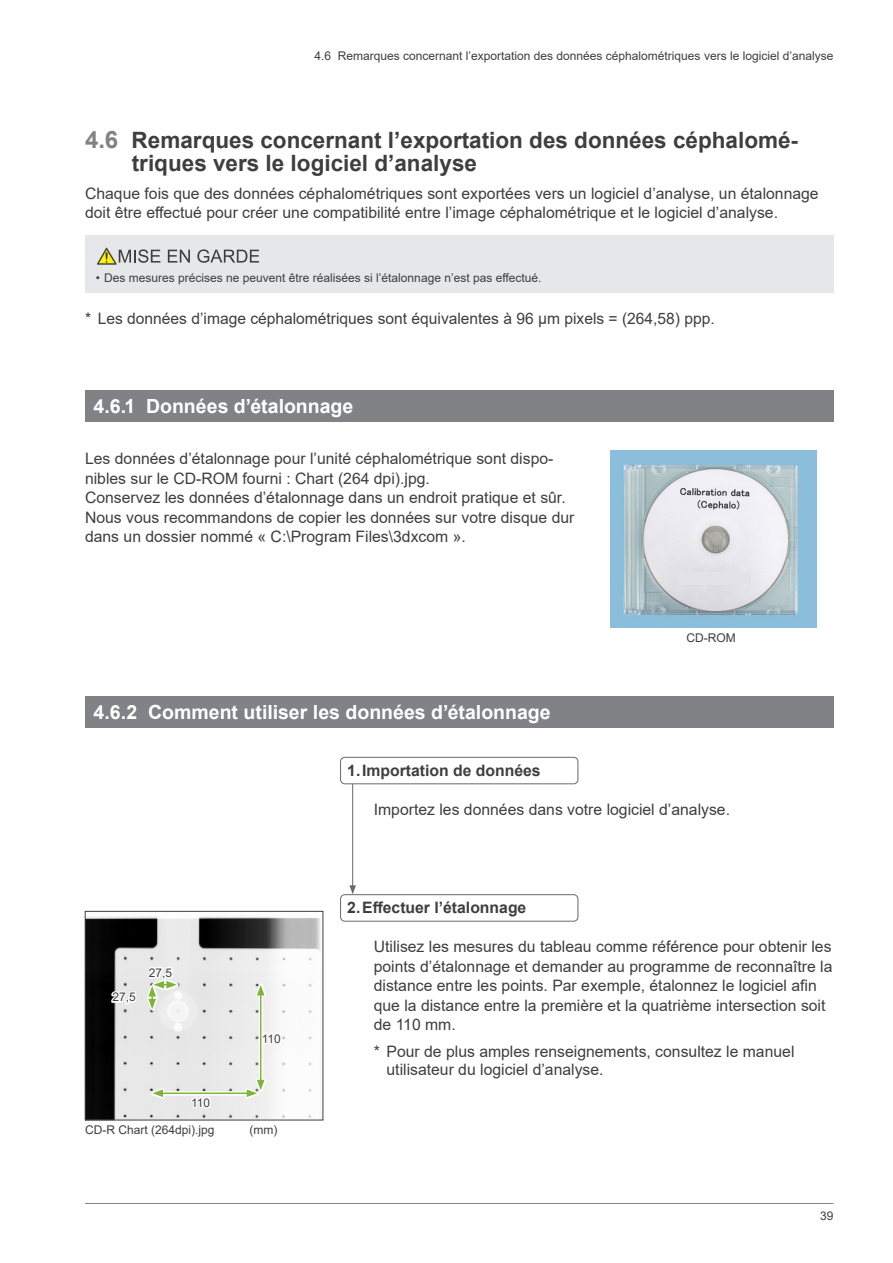
<style>
.page{position:relative;width:893px;height:1263px;background:#fff}
.page>*{position:absolute;margin:0;border:0;box-sizing:border-box;transform-origin:0 0}
.t1{font:700 22.5px/22.5px "Arial";color:#3e3e3f}
.t2{font:700 19.5px "Arial";color:#fff}
.t3{font:15.75px/19.5px "Arial";color:#3e3e3f}
.t4{font:700 15.75px "Arial";color:#3e3e3f}
.t5{font:12px "Arial";color:#3e3e3f}
.s1{font-size:24px;color:#808285}
</style>
<div class="page">
<hr style="left:85px;top:1203px;width:748px;height:1px;background:#808285">
<img style="left:611px;top:451px;width:205px;height:177px">
<div style="left:678px;top:573px;width:73px;height:12px;background:#e3e2e8"></div>
<img style="left:87px;top:916px;width:234px;height:202px">
<div style="left:85px;top:911px;width:238px;height:209px;border:1px solid #3e3e3f"></div>
<div style="left:191px;top:1096px;width:20px;height:12px;background:#fff"></div>
<svg style="left:151px;top:1088px;width:108px;height:10px"></svg>
<hr style="left:161px;top:1092px;width:88px;height:2px;background:#7fb438">
<svg style="left:152px;top:1089px;width:11px;height:8px"></svg>
<svg style="left:255px;top:983px;width:11px;height:109px"></svg>
<hr style="left:260px;top:993px;width:1px;height:89px;background:#7fb438">
<svg style="left:247px;top:1080px;width:18px;height:17px"></svg>
<svg style="left:257px;top:985px;width:8px;height:10px"></svg>
<svg style="left:147px;top:985px;width:10px;height:26px"></svg>
<svg style="left:111px;top:991px;width:26px;height:13px"></svg>
<svg style="left:148px;top:967px;width:25px;height:13px"></svg>
<svg style="left:152px;top:979px;width:26px;height:11px"></svg>
<svg style="left:148px;top:981px;width:29px;height:28px"></svg>
<div style="left:262px;top:1032px;width:20px;height:12px;background:#fff"></div>
<div style="left:85px;top:235px;width:748px;height:58px;background:#e6e7e9"></div>
<svg style="left:97px;top:248px;width:63px;height:17px"></svg>
<svg style="left:168px;top:250px;width:22px;height:13px"></svg>
<svg style="left:197px;top:249px;width:62px;height:14px"></svg>
<hr style="left:352px;top:783px;width:1px;height:105px;background:#69696c">
<svg style="left:349px;top:885px;width:7px;height:9px"></svg>
<div style="left:85px;top:390px;width:748px;height:31px;background:#808285"></div>
<div style="left:85px;top:392px;width:748px;height:30px;background:#808285"></div>
<div style="left:85px;top:696px;width:748px;height:32px;background:#808285"></div>
<div style="left:340px;top:757px;width:238px;height:27px;border:1px solid #69696c;border-radius:4px"></div>
<div style="left:340px;top:894px;width:238px;height:27px;border:1px solid #69696c;border-radius:4px"></div>
<p class="t5" style="left:314px;top:47px;width:520px">4.6 Remarques concernant l’exportation des données céphalométriques vers le logiciel d’analyse</p>
<h1 class="t1" style="left:132px;top:129px;width:668px;text-indent:-47px"><span class="s1">4.6</span> Remarques concernant l’exportation des données céphalomé&shy;triques vers le logiciel d’analyse</h1>
<p class="t3" style="left:85px;top:183px;width:735px">Chaque fois que des données céphalométriques sont exportées vers un logiciel d’analyse, un étalonnage doit être effectué pour créer une compatibilité entre l’image céphalométrique et le logiciel d’analyse.</p>
<p class="t5" style="left:96px;top:269px;width:447px">• Des mesures précises ne peuvent être réalisées si l’étalonnage n’est pas effectué.</p>
<p class="t3" style="left:85px;top:308px;width:631px">* Les données d’image céphalométriques sont équivalentes à 96 μm pixels = (264,58) ppp.</p>
<p class="t2" style="left:94px;top:392px;width:261px">4.6.1 Données d’étalonnage</p>
<p class="t3" style="left:85px;top:449px;width:491px">Les données d’étalonnage pour l’unité céphalométrique sont dispo&shy;nibles sur le CD-ROM fourni : Chart (264 dpi).jpg.<br>Conservez les données d’étalonnage dans un endroit pratique et sûr.<br>Nous vous recommandons de copier les données sur votre disque dur dans un dossier nommé « C:\Program Files\3dxcom ».</p>
<p class="t2" style="left:94px;top:698px;width:459px">4.6.2 Comment utiliser les données d’étalonnage</p>
<p class="t4" style="left:347px;top:759px;width:195px">1.Importation de données</p>
<p class="t5" style="left:687px;top:630px;width:51px">CD-ROM</p>
<p class="t3" style="left:374px;top:799px;width:358px">Importez les données dans votre logiciel d’analyse.</p>
<p class="t5" style="left:112px;top:989px;width:25px">27,5</p>
<p class="t5" style="left:149px;top:964px;width:25px">27,5</p>
<p class="t5" style="left:191px;top:1094px;width:21px">110</p>
<p class="t5" style="left:85px;top:1121px;width:131px">CD-R Chart (264dpi).jpg</p>
<p class="t5" style="left:262px;top:1030px;width:21px">110</p>
<p class="t5" style="left:249px;top:1121px;width:29px">(mm)</p>
<p class="t4" style="left:347px;top:897px;width:181px">2.Effectuer l’étalonnage</p>
<p class="t3" style="left:374px;top:937px;width:460px">Utilisez les mesures du tableau comme référence pour obtenir les points d’étalonnage et demander au programme de reconnaître la distance entre les points. Par exemple, étalonnez le logiciel afin que la distance entre la première et la quatrième intersection soit de 110 mm.</p>
<p class="t3" style="left:387px;top:1042px;width:409px;line-height:18px;text-indent:-13px">* Pour de plus amples renseignements, consultez le manuel utilisateur du logiciel d’analyse.</p>
<p class="t5" style="left:820px;top:1208px;width:15px">39</p>
</div>
